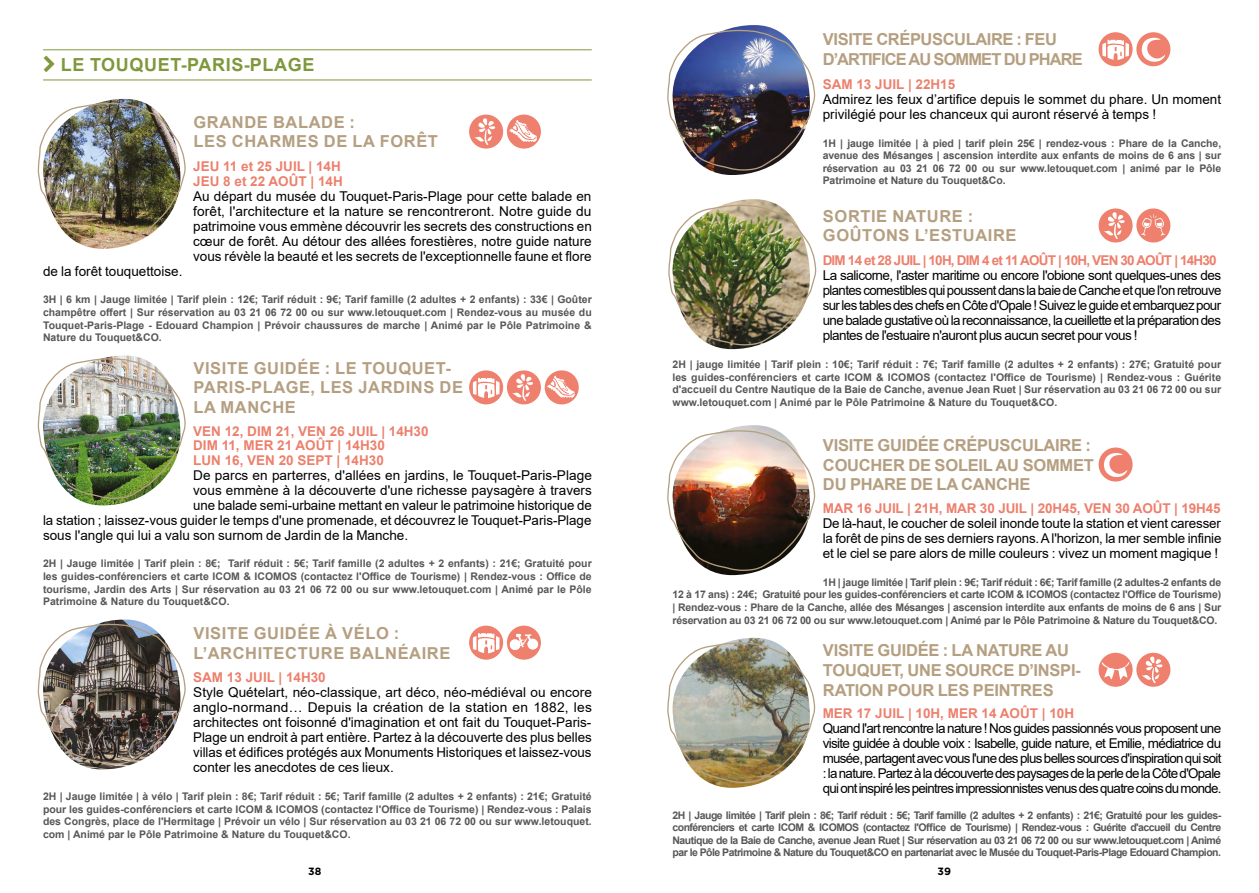
<style>
.page{position:relative;width:1259px;height:893px;background:#fff}
.page>*{position:absolute;margin:0;border:0;box-sizing:border-box;transform-origin:0 0}
.t1{font:700 18px "Arial";letter-spacing:.035em;color:#80983c}
.t2{font:700 16.5px/19.8px "Arial";letter-spacing:-.015em;color:#b59f81}
.t3{font:700 16.5px/19.8px "Arial";letter-spacing:.035em;color:#b59f81}
.t4{font:13.5px/15px "Arial";color:#000;text-align:justify}
.t5{font:700 13.5px/14.4px "Arial";color:#ed806d}
.t6{font:700 13.5px "Arial";letter-spacing:-.06em;color:#ed806d}
.t7{font:700 10.5px/12.6px "Arial";color:#575756;text-align:justify}
.t8{font:700 10.5px "Gotham HTF";color:#000}
</style>
<div class="page">
<hr style="left:43px;top:50px;width:549px;height:1px;background:#80983c">
<hr style="left:43px;top:80px;width:549px;height:1px;background:#80983c">
<img style="left:80px;top:99px;width:65px;height:150px">
<div style="left:469px;top:115px;width:34px;height:34px;background:#ee806d;border-radius:50%"></div>
<svg style="left:474px;top:118px;width:21px;height:27px"></svg>
<div style="left:507px;top:115px;width:34px;height:34px;background:#ee806d;border-radius:50%"></div>
<svg style="left:509px;top:120px;width:28px;height:22px"></svg>
<img style="left:77px;top:355px;width:63px;height:151px">
<div style="left:469px;top:370px;width:34px;height:34px;background:#ee806d;border-radius:50%"></div>
<svg style="left:473px;top:378px;width:26px;height:20px"></svg>
<div style="left:507px;top:370px;width:34px;height:34px;background:#ee806d;border-radius:50%"></div>
<svg style="left:512px;top:374px;width:21px;height:27px"></svg>
<div style="left:545px;top:370px;width:34px;height:34px;background:#ee806d;border-radius:50%"></div>
<svg style="left:547px;top:376px;width:28px;height:22px"></svg>
<img style="left:79px;top:619px;width:67px;height:151px">
<div style="left:469px;top:626px;width:34px;height:34px;background:#ee806d;border-radius:50%"></div>
<div style="left:507px;top:626px;width:34px;height:34px;background:#ee806d;border-radius:50%"></div>
<svg style="left:473px;top:630px;width:66px;height:23px"></svg>
<img style="left:38px;top:103px;width:148px;height:141px">
<img style="left:38px;top:358px;width:148px;height:141px">
<img style="left:38px;top:624px;width:148px;height:140px">
<img style="left:711px;top:25px;width:65px;height:150px">
<div style="left:1098px;top:32px;width:34px;height:34px;background:#ee806d;border-radius:50%"></div>
<svg style="left:1102px;top:40px;width:27px;height:20px"></svg>
<div style="left:1136px;top:32px;width:34px;height:34px;background:#ee806d;border-radius:50%"></div>
<svg style="left:1140px;top:37px;width:25px;height:25px"></svg>
<img style="left:711px;top:199px;width:67px;height:150px">
<div style="left:1098px;top:208px;width:34px;height:34px;background:#ee806d;border-radius:50%"></div>
<svg style="left:1104px;top:212px;width:20px;height:27px"></svg>
<div style="left:1136px;top:208px;width:34px;height:34px;background:#ee806d;border-radius:50%"></div>
<svg style="left:1141px;top:214px;width:24px;height:22px"></svg>
<img style="left:711px;top:425px;width:65px;height:150px">
<svg style="left:1098px;top:447px;width:34px;height:35px"></svg>
<svg style="left:1102px;top:452px;width:25px;height:25px"></svg>
<img style="left:710px;top:638px;width:64px;height:150px">
<div style="left:1098px;top:653px;width:34px;height:34px;background:#ee806d;border-radius:50%"></div>
<svg style="left:1101px;top:662px;width:28px;height:18px"></svg>
<div style="left:1136px;top:653px;width:34px;height:34px;background:#ee806d;border-radius:50%"></div>
<svg style="left:1141px;top:656px;width:21px;height:27px"></svg>
<img style="left:667px;top:30px;width:148px;height:141px">
<img style="left:668px;top:205px;width:148px;height:140px">
<img style="left:667px;top:430px;width:148px;height:141px">
<img style="left:667px;top:642px;width:148px;height:141px">
<h1 class="t1" style="left:61px;top:52px;width:255px">LE TOUQUET-PARIS-PLAGE</h1>
<h2 class="t3" style="left:193px;top:112px;width:246px">GRANDE BALADE :<br>LES CHARMES DE LA FORÊT</h2>
<p class="t5" style="left:193px;top:160px;width:151px">JEU 11 et 25 JUIL | 14H<br>JEU 8 et 22 AOÛT | 14H</p>
<p class="t4" style="left:193px;top:188px;width:400px">Au départ du musée du Touquet-Paris-Plage pour cette balade en forêt, l'architecture et la nature se rencontreront. Notre guide du patrimoine vous emmène découvrir les secrets des constructions en cœur de forêt. Au détour des allées forestières, notre guide nature vous révèle la beauté et les secrets de l'exceptionnelle faune et flore</p>
<p class="t4" style="left:43px;top:263px;width:141px">de la forêt touquettoise.</p>
<p class="t7" style="left:43px;top:294px;width:550px">3H | 6 km | Jauge limitée | Tarif plein : 12€; Tarif réduit : 9€; Tarif famille (2 adultes + 2 enfants) : 33€ | Goûter champêtre offert | Sur réservation au 03 21 06 72 00 ou sur www.letouquet.com | Rendez-vous au musée du Touquet-Paris-Plage - Edouard Champion | Prévoir chaussures de marche | Animé par le Pôle Patrimoine &amp; Nature du Touquet&amp;CO.</p>
<h2 class="t3" style="left:193px;top:358px;width:271px">VISITE GUIDÉE : LE TOUQUET-<br>PARIS-PLAGE, LES JARDINS DE<br>LA MANCHE</h2>
<p class="t5" style="left:193px;top:424px;width:237px">VEN 12, DIM 21, VEN 26 JUIL | 14H30<br>DIM 11, MER 21 AOÛT | 14H30<br>LUN 16, VEN 20 SEPT | 14H30</p>
<p class="t4" style="left:193px;top:467px;width:400px">De parcs en parterres, d'allées en jardins, le Touquet-Paris-Plage</p>
<p class="t4" style="left:193px;top:482px;width:400px">vous emmène à la découverte d'une richesse paysagère à travers</p>
<p class="t4" style="left:193px;top:497px;width:400px">une balade semi-urbaine mettant en valeur le patrimoine historique de</p>
<p class="t4" style="left:43px;top:512px;width:550px">la station ; laissez-vous guider le temps d'une promenade, et découvrez le Touquet-Paris-Plage</p>
<p class="t4" style="left:43px;top:527px;width:366px">sous l'angle qui lui a valu son surnom de Jardin de la Manche.</p>
<p class="t7" style="left:43px;top:558px;width:550px">2H | Jauge limitée | Tarif plein : 8€; Tarif réduit : 5€; Tarif famille (2 adultes + 2 enfants) : 21€; Gratuité pour les guides-conférenciers et carte ICOM &amp; ICOMOS (contactez l'Office de Tourisme) | Rendez-vous : Office de tourisme, Jardin des Arts | Sur réservation au 03 21 06 72 00 ou sur www.letouquet.com | Animé par le Pôle Patrimoine &amp; Nature du Touquet&amp;CO.</p>
<h2 class="t3" style="left:193px;top:623px;width:258px">VISITE GUIDÉE À VÉLO :<br>L’ARCHITECTURE BALNÉAIRE</h2>
<p class="t5" style="left:193px;top:671px;width:134px">SAM 13 JUIL | 14H30</p>
<p class="t4" style="left:193px;top:685px;width:400px">Style Quételart, néo-classique, art déco, néo-médiéval ou encore anglo-normand… Depuis la création de la station en 1882, les architectes ont foisonné d'imagination et ont fait du Touquet-Paris-Plage un endroit à part entière. Partez à la découverte des plus belles villas et édifices protégés aux Monuments Historiques et laissez-vous conter les anecdotes de ces lieux.</p>
<p class="t7" style="left:43px;top:790px;width:550px">2H | Jauge limitée | à vélo | Tarif plein : 8€; Tarif réduit : 5€; Tarif famille (2 adultes + 2 enfants) : 21€; Gratuité pour les guides-conférenciers et carte ICOM &amp; ICOMOS (contactez l'Office de Tourisme) | Rendez-vous : Palais des Congrès, place de l'Hermitage | Prévoir un vélo | Sur réservation au 03 21 06 72 00 ou sur www.letouquet. com | Animé par le Pôle Patrimoine &amp; Nature du Touquet&amp;CO.</p>
<h2 class="t2" style="left:823px;top:30px;width:261px">VISITE CRÉPUSCULAIRE : FEU<br>D’ARTIFICE AU SOMMET DU PHARE</h2>
<p class="t5" style="left:822px;top:77px;width:134px">SAM 13 JUIL | 22H15</p>
<p class="t4" style="left:822px;top:92px;width:400px">Admirez les feux d’artifice depuis le sommet du phare. Un moment privilégié pour les chanceux qui auront réservé à temps !</p>
<p class="t7" style="left:822px;top:137px;width:400px">1H | jauge limitée | à pied | tarif plein 25€ | rendez-vous : Phare de la Canche, avenue des Mésanges | ascension interdite aux enfants de moins de 6 ans | sur réservation au 03 21 06 72 00 ou sur www.letouquet.com | animé par le Pôle Patrimoine et Nature du Touquet&amp;Co.</p>
<h2 class="t3" style="left:823px;top:206px;width:195px">SORTIE NATURE :<br>GOÛTONS L’ESTUAIRE</h2>
<p class="t6" style="left:822px;top:251px;width:395px">DIM 14 et 28 JUIL | 10H, DIM 4 et 11 AOÛT | 10H, VEN 30 AOÛT | 14H30</p>
<p class="t4" style="left:822px;top:268px;width:400px">La salicorne, l'aster maritime ou encore l'obione sont quelques-unes des plantes comestibles qui poussent dans la baie de Canche et que l'on retrouve sur les tables des chefs en Côte d'Opale ! Suivez le guide et embarquez pour une balade gustative où la reconnaissance, la cueillette et la préparation des plantes de l'estuaire n'auront plus aucun secret pour vous !</p>
<p class="t7" style="left:672px;top:358px;width:550px">2H | jauge limitée | Tarif plein : 10€; Tarif réduit : 7€; Tarif famille (2 adultes + 2 enfants) : 27€; Gratuité pour les guides-conférenciers et carte ICOM &amp; ICOMOS (contactez l'Office de Tourisme) | Rendez-vous : Guérite d'accueil du Centre Nautique de la Baie de Canche, avenue Jean Ruet | Sur réservation au 03 21 06 72 00 ou sur www.letouquet.com | Animé par le Pôle Patrimoine &amp; Nature du Touquet&amp;CO.</p>
<h2 class="t2" style="left:823px;top:435px;width:272px">VISITE GUIDÉE CRÉPUSCULAIRE :<br>COUCHER DE SOLEIL AU SOMMET<br>DU PHARE DE LA CANCHE</h2>
<p class="t5" style="left:822px;top:501px;width:399px">MAR 16 JUIL | 21H, MAR 30 JUIL | 20H45, VEN 30 AOÛT | 19H45</p>
<p class="t4" style="left:822px;top:516px;width:400px">De là-haut, le coucher de soleil inonde toute la station et vient caresser la forêt de pins de ses derniers rayons. A l'horizon, la mer semble infinie et le ciel se pare alors de mille couleurs : vivez un moment magique !</p>
<p class="t7" style="left:672px;top:576px;width:550px;text-indent:150px">1H | jauge limitée | Tarif plein : 9€; Tarif réduit : 6€; Tarif famille (2 adultes-2 enfants de 12 à 17 ans) : 24€; Gratuité pour les guides-conférenciers et carte ICOM &amp; ICOMOS (contactez l'Office de Tourisme) | Rendez-vous : Phare de la Canche, allée des Mésanges | ascension interdite aux enfants de moins de 6 ans | Sur réservation au 03 21 06 72 00 ou sur www.letouquet.com | Animé par le Pôle Patrimoine &amp; Nature du Touquet&amp;CO.</p>
<h2 class="t2" style="left:823px;top:640px;width:259px">VISITE GUIDÉE : LA NATURE AU<br>TOUQUET, UNE SOURCE D’INSPI-<br>RATION POUR LES PEINTRES</h2>
<p class="t5" style="left:822px;top:707px;width:253px">MER 17 JUIL | 10H, MER 14 AOÛT | 10H</p>
<p class="t4" style="left:822px;top:721px;width:400px">Quand l'art rencontre la nature ! Nos guides passionnés vous proposent une visite guidée à double voix : Isabelle, guide nature, et Emilie, médiatrice du musée, partagent avec vous l'une des plus belles sources d'inspiration qui soit : la nature. Partez à la découverte des paysages de la perle de la Côte d'Opale qui ont inspiré les peintres impressionnistes venus des quatre coins du monde.</p>
<p class="t7" style="left:672px;top:809px;width:550px">2H | Jauge limitée | Tarif plein : 8€; Tarif réduit : 5€; Tarif famille (2 adultes + 2 enfants) : 21€; Gratuité pour les guides&shy;conférenciers et carte ICOM &amp; ICOMOS (contactez l'Office de Tourisme) | Rendez-vous : Guérite d'accueil du Centre Nautique de la Baie de Canche, avenue Jean Ruet | Sur réservation au 03 21 06 72 00 ou sur www.letouquet.com | Animé par le Pôle Patrimoine &amp; Nature du Touquet&amp;CO en partenariat avec le Musée du Touquet-Paris-Plage Edouard Champion.</p>
<p class="t8" style="left:308px;top:865px;width:15px">38</p>
<p class="t8" style="left:937px;top:865px;width:15px">39</p>
</div>
